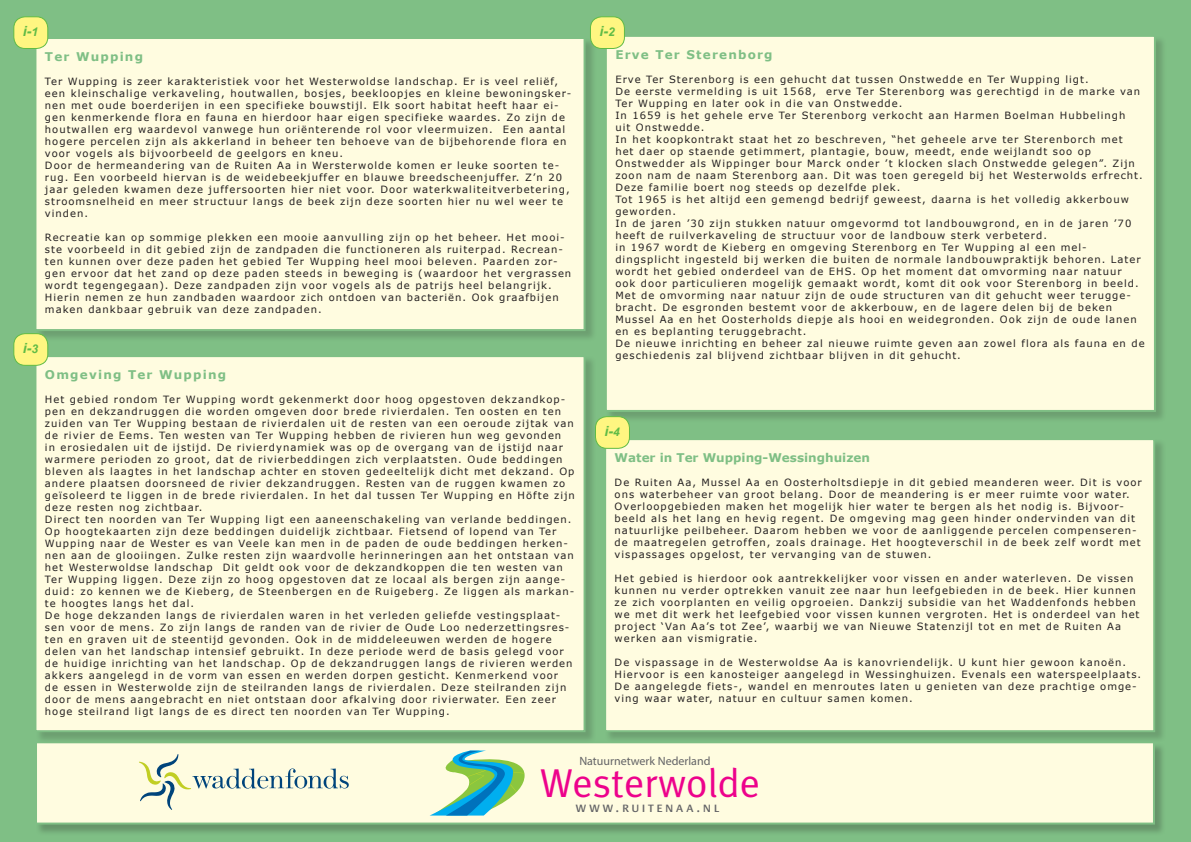
<style>
.page{position:relative;width:1191px;height:842px;background:#7fbf85}
.page>*{position:absolute;margin:0;border:0;box-sizing:border-box;transform-origin:0 0}
.t1{font:40.3px "Meta Plus Normal";color:#ed028c}
.t2{font:italic 700 14px "Arial";color:#60bb46}
.t3{font:13.7px "DTL Argo T Caps";letter-spacing:.19em;color:#636366}
.t4{font:700 12px "Verdana";letter-spacing:.1em;color:#7fbf85}
.t5{font:700 12px "Verdana";color:#7fbf85}
.t6{font:12px "Myriad Pro";color:#636366}
.t7{font:10px/12px "Verdana";letter-spacing:.1em;color:#231f20}
.t8{font:9.7px "DTL Argo T Caps";letter-spacing:.015em;color:#231f20}
.s1{font-size:12px}
</style>
<div class="page">
<div style="left:36px;top:742px;width:1130px;height:94px;background:#231f20;opacity:.27"></div>
<div style="left:35px;top:741px;width:1120px;height:83px;background:#fffce0;border:2px solid #7fbf85"></div>
<svg style="left:139px;top:754px;width:210px;height:56px"></svg>
<svg style="left:431px;top:750px;width:94px;height:65px"></svg>
<div style="left:35px;top:38px;width:562px;height:305px;background:#231f20;opacity:.2"></div>
<div style="left:35px;top:38px;width:549px;height:292px;background:#fffce0"></div>
<div style="left:34px;top:37px;width:551px;height:294px;border:2px solid #7fbf85"></div>
<div style="left:605px;top:36px;width:562px;height:387px;background:#231f20;opacity:.2"></div>
<div style="left:606px;top:36px;width:549px;height:375px;background:#fffce0"></div>
<div style="left:605px;top:35px;width:551px;height:377px;border:2px solid #7fbf85"></div>
<div style="left:35px;top:356px;width:562px;height:388px;background:#231f20;opacity:.2"></div>
<div style="left:35px;top:356px;width:549px;height:375px;background:#fffce0"></div>
<div style="left:34px;top:355px;width:551px;height:377px;border:2px solid #7fbf85"></div>
<div style="left:604px;top:439px;width:562px;height:305px;background:#231f20;opacity:.2"></div>
<div style="left:605px;top:439px;width:549px;height:292px;background:#fffce0"></div>
<div style="left:604px;top:438px;width:551px;height:294px;border:2px solid #7fbf85"></div>
<div style="left:14px;top:17px;width:34px;height:31px;background:#fff681;border-radius:11px"></div>
<div style="left:13px;top:16px;width:35px;height:33px;border:1px solid #60bb46;border-radius:11px"></div>
<div style="left:590px;top:17px;width:34px;height:31px;background:#fff681;border-radius:11px"></div>
<div style="left:590px;top:16px;width:35px;height:33px;border:1px solid #60bb46;border-radius:11px"></div>
<div style="left:14px;top:334px;width:34px;height:31px;background:#fff681;border-radius:11px"></div>
<div style="left:13px;top:333px;width:35px;height:33px;border:1px solid #60bb46;border-radius:11px"></div>
<div style="left:595px;top:417px;width:34px;height:31px;background:#fff681;border-radius:11px"></div>
<div style="left:595px;top:416px;width:35px;height:33px;border:1px solid #60bb46;border-radius:11px"></div>
<h2 class="t2" style="left:23px;top:22px;width:17px">i-<span class="s1">1</span></h2>
<h2 class="t2" style="left:599px;top:22px;width:17px">i-<span class="s1">2</span></h2>
<p class="t4" style="left:45px;top:48px;width:100px">Ter Wupping</p>
<p class="t7" style="left:45px;top:75px;width:528px">Ter Wupping is zeer karakteristiek voor het Westerwoldse landschap. Er is veel reliëf, een kleinschalige verkaveling, houtwallen, bosjes, beekloopjes en kleine bewoningsker&shy;nen met oude boerderijen in een specifieke bouwstijl. Elk soort habitat heeft haar ei&shy;gen kenmerkende flora en fauna en hierdoor haar eigen specifieke waardes. Zo zijn de houtwallen erg waardevol vanwege hun oriënterende rol voor vleermuizen. Een aantal hogere percelen zijn als akkerland in beheer ten behoeve van de bijbehorende flora en voor vogels als bijvoorbeeld de geelgors en kneu.<br>Door de hermeandering van de Ruiten Aa in Wersterwolde komen er leuke soorten te&shy;rug. Een voorbeeld hiervan is de weidebeekjuffer en blauwe breedscheenjuffer. Z’n 20 jaar geleden kwamen deze juffersoorten hier niet voor. Door waterkwaliteitverbetering, stroomsnelheid en meer structuur langs de beek zijn deze soorten hier nu wel weer te vinden.</p>
<p class="t7" style="left:45px;top:231px;width:528px">Recreatie kan op sommige plekken een mooie aanvulling zijn op het beheer. Het mooi&shy;ste voorbeeld in dit gebied zijn de zandpaden die functioneren als ruiterpad. Recrean&shy;ten kunnen over deze paden het gebied Ter Wupping heel mooi beleven. Paarden zor&shy;gen ervoor dat het zand op deze paden steeds in beweging is (waardoor het vergrassen wordt tegengegaan). Deze zandpaden zijn voor vogels als de patrijs heel belangrijk.<br>Hierin nemen ze hun zandbaden waardoor zich ontdoen van bacteriën. Ook graafbijen maken dankbaar gebruik van deze zandpaden.</p>
<h2 class="t2" style="left:23px;top:339px;width:17px">i-<span class="s1">3</span></h2>
<p class="t4" style="left:45px;top:366px;width:183px">Omgeving Ter Wupping</p>
<p class="t7" style="left:45px;top:393px;width:531px">Het gebied rondom Ter Wupping wordt gekenmerkt door hoog opgestoven dekzandkop&shy;pen en dekzandruggen die worden omgeven door brede rivierdalen. Ten oosten en ten zuiden van Ter Wupping bestaan de rivierdalen uit de resten van een oeroude zijtak van de rivier de Eems. Ten westen van Ter Wupping hebben de rivieren hun weg gevonden<br>in erosiedalen uit de ijstijd. De rivierdynamiek was op de overgang van de ijstijd naar warmere perioden zo groot, dat de rivierbeddingen zich verplaatsten. Oude beddingen bleven als laagtes in het landschap achter en stoven gedeeltelijk dicht met dekzand. Op andere plaatsen doorsneed de rivier dekzandruggen. Resten van de ruggen kwamen zo geïsoleerd te liggen in de brede rivierdalen. In het dal tussen Ter Wupping en Höfte zijn deze resten nog zichtbaar.<br>Direct ten noorden van Ter Wupping ligt een aaneenschakeling van verlande beddingen.<br>Op hoogtekaarten zijn deze beddingen duidelijk zichtbaar. Fietsend of lopend van Ter Wupping naar de Wester es van Veele kan men in de paden de oude beddingen herken&shy;nen aan de glooiingen. Zulke resten zijn waardvolle herinneringen aan het ontstaan van het Westerwoldse landschap Dit geldt ook voor de dekzandkoppen die ten westen van Ter Wupping liggen. Deze zijn zo hoog opgestoven dat ze locaal als bergen zijn aange&shy;duid: zo kennen we de Kieberg, de Steenbergen en de Ruigeberg. Ze liggen als markan&shy;te hoogtes langs het dal.<br>De hoge dekzanden langs de rivierdalen waren in het verleden geliefde vestingsplaat&shy;sen voor de mens. Zo zijn langs de randen van de rivier de Oude Loo nederzettingsres&shy;ten en graven uit de steentijd gevonden. Ook in de middeleeuwen werden de hogere delen van het landschap intensief gebruikt. In deze periode werd de basis gelegd voor de huidige inrichting van het landschap. Op de dekzandruggen langs de rivieren werden akkers aangelegd in de vorm van essen en werden dorpen gesticht. Kenmerkend voor<br>de essen in Westerwolde zijn de steilranden langs de rivierdalen. Deze steilranden zijn door de mens aangebracht en niet ontstaan door afkalving door rivierwater. Een zeer hoge steilrand ligt langs de es direct ten noorden van Ter Wupping.</p>
<p class="t4" style="left:615px;top:46px;width:159px">Erve Ter Sterenborg</p>
<p class="t7" style="left:615px;top:73px;width:531px">Erve Ter Sterenborg is een gehucht dat tussen Onstwedde en Ter Wupping ligt.<br>De eerste vermelding is uit 1568, erve Ter Sterenborg was gerechtigd in de marke van Ter Wupping en later ook in die van Onstwedde.<br>In 1659 is het gehele erve Ter Sterenborg verkocht aan Harmen Boelman Hubbelingh<br>uit Onstwedde.<br>In het koopkontrakt staat het zo beschreven, “het geheele arve ter Sterenborch met<br>het daer op staende getimmert, plantagie, bouw, meedt, ende weijlandt soo op Onstwedder als Wippinger bour Marck onder ’t klocken slach Onstwedde gelegen”. Zijn zoon nam de naam Sterenborg aan. Dit was toen geregeld bij het Westerwolds erfrecht.<br>Deze familie boert nog steeds op dezelfde plek.<br>Tot 1965 is het altijd een gemengd bedrijf geweest, daarna is het volledig akkerbouw geworden.<br>In de jaren ’30 zijn stukken natuur omgevormd tot landbouwgrond, en in de jaren ’70 heeft de ruilverkaveling de structuur voor de landbouw sterk verbeterd.<br>in 1967 wordt de Kieberg en omgeving Sterenborg en Ter Wupping al een mel&shy;dingsplicht ingesteld bij werken die buiten de normale landbouwpraktijk behoren. Later wordt het gebied onderdeel van de EHS. Op het moment dat omvorming naar natuur<br>ook door particulieren mogelijk gemaakt wordt, komt dit ook voor Sterenborg in beeld.<br>Met de omvorming naar natuur zijn de oude structuren van dit gehucht weer terugge&shy;bracht. De esgronden bestemt voor de akkerbouw, en de lagere delen bij de beken Mussel Aa en het Oosterholds diepje als hooi en weidegronden. Ook zijn de oude lanen en es beplanting teruggebracht.<br>De nieuwe inrichting en beheer zal nieuwe ruimte geven aan zowel flora als fauna en de geschiedenis zal blijvend zichtbaar blijven in dit gehucht.</p>
<h2 class="t2" style="left:604px;top:422px;width:17px">i-<span class="s1">4</span></h2>
<p class="t5" style="left:614px;top:449px;width:257px">Water in Ter Wupping-Wessinghuizen</p>
<p class="t7" style="left:614px;top:476px;width:529px">De Ruiten Aa, Mussel Aa en Oosterholtsdiepje in dit gebied meanderen weer. Dit is voor ons waterbeheer van groot belang. Door de meandering is er meer ruimte voor water.<br>Overloopgebieden maken het mogelijk hier water te bergen als het nodig is. Bijvoor&shy;beeld als het lang en hevig regent. De omgeving mag geen hinder ondervinden van dit natuurlijke peilbeheer. Daarom hebben we voor de aanliggende percelen compenseren&shy;de maatregelen getroffen, zoals drainage. Het hoogteverschil in de beek zelf wordt met vispassages opgelost, ter vervanging van de stuwen.</p>
<p class="t7" style="left:614px;top:572px;width:526px">Het gebied is hierdoor ook aantrekkelijker voor vissen en ander waterleven. De vissen kunnen nu verder optrekken vanuit zee naar hun leefgebieden in de beek. Hier kunnen ze zich voorplanten en veilig opgroeien. Dankzij subsidie van het Waddenfonds hebben we met dit werk het leefgebied voor vissen kunnen vergroten. Het is onderdeel van het project ‘Van Aa’s tot Zee’, waarbij we van Nieuwe Statenzijl tot en met de Ruiten Aa werken aan vismigratie.</p>
<p class="t7" style="left:614px;top:656px;width:528px">De vispassage in de Westerwoldse Aa is kanovriendelijk. U kunt hier gewoon kanoën.<br>Hiervoor is een kanosteiger aangelegd in Wessinghuizen. Evenals een waterspeelplaats.<br>De aangelegde fiets-, wandel en menroutes laten u genieten van deze prachtige omge&shy;ving waar water, natuur en cultuur samen komen.</p>
<p class="t6" style="left:579px;top:753px;width:133px">Natuurnetwerk Nederland</p>
<p class="t8" style="left:575px;top:756px;width:127px">ecologische hoofdstructuur</p>
<h1 class="t1" style="left:540px;top:760px;width:222px">Westerwolde</h1>
<h3 class="t3" style="left:576px;top:799px;width:145px">www.ruitenaa.nl</h3>
</div>
